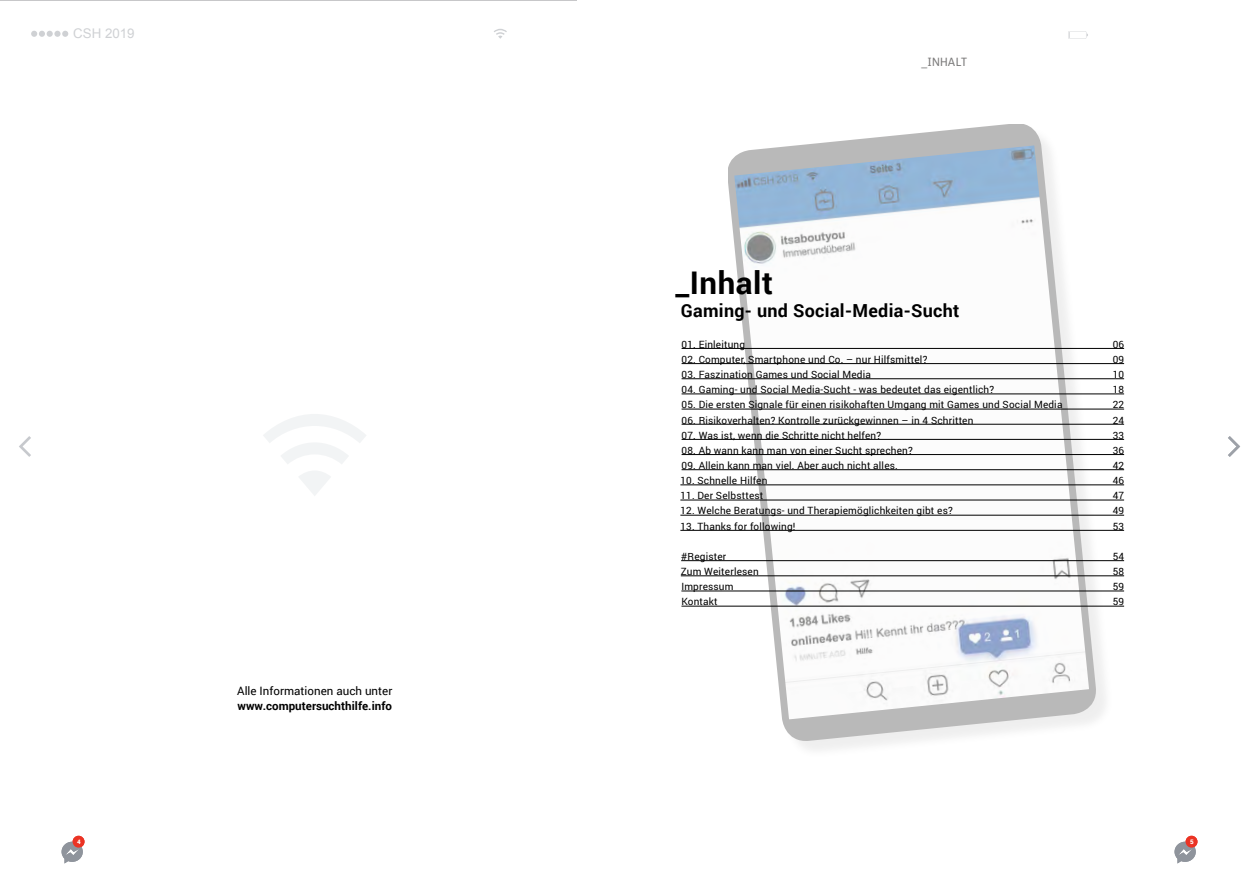
<style>
.page{position:relative;width:1259px;height:893px;background:#fff}
.page>*{position:absolute;margin:0;border:0;box-sizing:border-box;transform-origin:0 0}
.t1{font:700 31.2px "Roboto";letter-spacing:.015em;color:#000}
.t2{font:700 18px "Roboto";letter-spacing:.015em;color:#000}
.t3{font:13.35px "Arial";color:#cfd1d4}
.t4{font:700 11.55px "Roboto";color:#000}
.t5{font:11.55px "Roboto";color:#000}
.t6{font:11.55px "FS Me";letter-spacing:.015em;color:#7c7b7b}
.t7{font:10.05px "Roboto";letter-spacing:.015em;color:#000}
.t8{font:900 6.15px "Roboto";color:#fffffc}
</style>
<div class="page">
<div style="left:729px;top:126px;width:386px;height:634px;background:#000;opacity:.13"></div>
<svg style="left:729px;top:125px;width:365px;height:635px"></svg>
<hr style="left:681px;top:348px;width:443px;height:1px;background:#000">
<hr style="left:681px;top:363px;width:443px;height:1px;background:#000">
<hr style="left:681px;top:378px;width:443px;height:1px;background:#000">
<hr style="left:681px;top:394px;width:443px;height:1px;background:#000">
<hr style="left:681px;top:409px;width:443px;height:1px;background:#000">
<hr style="left:681px;top:424px;width:443px;height:1px;background:#000">
<hr style="left:681px;top:439px;width:443px;height:1px;background:#000">
<hr style="left:681px;top:454px;width:443px;height:1px;background:#000">
<hr style="left:681px;top:469px;width:443px;height:1px;background:#000">
<hr style="left:680px;top:485px;width:444px;height:1px;background:#000">
<hr style="left:680px;top:500px;width:444px;height:1px;background:#000">
<hr style="left:680px;top:515px;width:444px;height:1px;background:#000">
<hr style="left:680px;top:530px;width:444px;height:1px;background:#000">
<hr style="left:681px;top:560px;width:443px;height:1px;background:#000">
<hr style="left:681px;top:576px;width:443px;height:1px;background:#000">
<hr style="left:681px;top:591px;width:443px;height:1px;background:#000">
<hr style="left:681px;top:606px;width:443px;height:1px;background:#000">
<svg style="left:494px;top:29px;width:13px;height:10px"></svg>
<svg style="left:31px;top:31px;width:37px;height:6px"></svg>
<svg style="left:19px;top:436px;width:12px;height:21px"></svg>
<hr style="left:0;top:0;width:576px;height:1px;background:#c7c7c9">
<svg style="left:1174px;top:842px;width:21px;height:21px"></svg>
<svg style="left:62px;top:842px;width:21px;height:21px"></svg>
<div style="left:1185px;top:836px;width:12px;height:12px;background:#eb3324;border-radius:50%"></div>
<div style="left:73px;top:836px;width:11px;height:12px;background:#eb3324;border-radius:50%"></div>
<svg style="left:263px;top:414px;width:103px;height:82px"></svg>
<svg style="left:1228px;top:436px;width:12px;height:21px"></svg>
<svg style="left:1068px;top:31px;width:20px;height:8px"></svg>
<h3 class="t3" style="left:73px;top:25px;width:63px">CSH 2019</h3>
<p class="t5" style="left:237px;top:683px;width:157px">Alle Informationen auch unter</p>
<p class="t4" style="left:237px;top:698px;width:156px">www.computersuchthilfe.info</p>
<p class="t6" style="left:921px;top:54px;width:47px">_INHALT</p>
<p class="t1" style="left:675px;top:261px;width:99px">_Inhalt</p>
<p class="t2" style="left:681px;top:298px;width:280px">Gaming- und Social-Media-Sucht</p>
<p class="t7" style="left:681px;top:337px;width:65px">01. Einleitung</p>
<p class="t7" style="left:1112px;top:337px;width:13px">06</p>
<p class="t7" style="left:681px;top:352px;width:247px">02. Computer, Smartphone und Co. – nur Hilfsmittel?</p>
<p class="t7" style="left:1112px;top:352px;width:13px">09</p>
<p class="t7" style="left:681px;top:367px;width:191px">03. Faszination Games und Social Media</p>
<p class="t7" style="left:1112px;top:367px;width:13px">10</p>
<p class="t7" style="left:681px;top:383px;width:314px">04. Gaming- und Social Media-Sucht - was bedeutet das eigentlich?</p>
<p class="t7" style="left:1112px;top:383px;width:13px">18</p>
<p class="t7" style="left:681px;top:398px;width:382px">05. Die ersten Signale für einen risikohaften Umgang mit Games und Social Media</p>
<p class="t7" style="left:1112px;top:398px;width:13px">22</p>
<p class="t7" style="left:681px;top:413px;width:293px">06. Risikoverhalten? Kontrolle zurückgewinnen – in 4 Schritten</p>
<p class="t7" style="left:1112px;top:413px;width:13px">24</p>
<p class="t7" style="left:681px;top:428px;width:201px">07. Was ist, wenn die Schritte nicht helfen?</p>
<p class="t7" style="left:1112px;top:428px;width:13px">33</p>
<p class="t7" style="left:681px;top:443px;width:233px">08. Ab wann kann man von einer Sucht sprechen?</p>
<p class="t7" style="left:1112px;top:443px;width:13px">36</p>
<p class="t7" style="left:681px;top:458px;width:218px">09. Allein kann man viel. Aber auch nicht alles.</p>
<p class="t7" style="left:1112px;top:458px;width:13px">42</p>
<p class="t7" style="left:680px;top:473px;width:88px">10. Schnelle Hilfen</p>
<p class="t7" style="left:1112px;top:473px;width:13px">46</p>
<p class="t7" style="left:680px;top:489px;width:84px">11. Der Selbsttest</p>
<p class="t7" style="left:1112px;top:489px;width:13px">47</p>
<p class="t7" style="left:680px;top:504px;width:274px">12. Welche Beratungs- und Therapiemöglichkeiten gibt es?</p>
<p class="t7" style="left:1112px;top:504px;width:13px">49</p>
<p class="t7" style="left:680px;top:519px;width:117px">13. Thanks for following!</p>
<p class="t7" style="left:1112px;top:519px;width:13px">53</p>
<p class="t7" style="left:681px;top:549px;width:47px">#Register</p>
<p class="t7" style="left:1112px;top:549px;width:13px">54</p>
<p class="t7" style="left:681px;top:564px;width:79px">Zum Weiterlesen</p>
<p class="t7" style="left:1112px;top:564px;width:13px">58</p>
<p class="t7" style="left:681px;top:580px;width:54px">Impressum</p>
<p class="t7" style="left:1112px;top:580px;width:13px">59</p>
<p class="t7" style="left:681px;top:595px;width:38px">Kontakt</p>
<p class="t7" style="left:1112px;top:595px;width:13px">59</p>
<p class="t8" style="left:77px;top:837px;width:5px">4</p>
<p class="t8" style="left:1190px;top:837px;width:5px">5</p>
</div>
